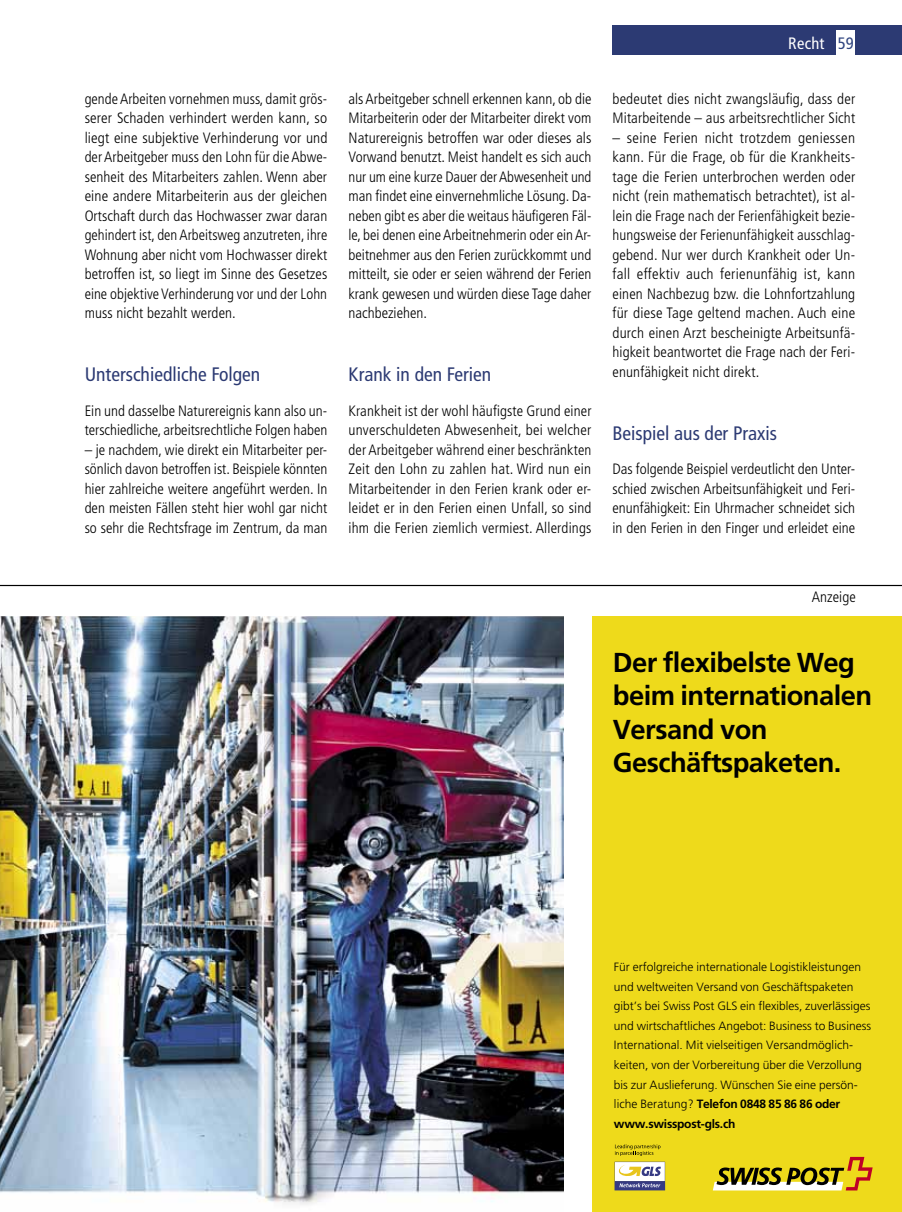
<style>
.page{position:relative;width:902px;height:1212px;background:#fff}
.page>*{position:absolute;margin:0;border:0;box-sizing:border-box;transform-origin:0 0}
.t1{font:700 27.3px/33.5px "Frutiger";letter-spacing:-.02em;color:#000}
.t2{font:condensed 19.5px "Frutiger LT Std";color:#2c3a73}
.t3{font:condensed 16.5px "Frutiger LT Std";letter-spacing:.015em;color:#fff}
.t4{font:300 condensed 15px/19.5px "Frutiger LT Std";color:#000;text-align:justify}
.t5{font:300 12px/19.5px "Frutiger";color:#000}
.s1{color:#304580}
.s2{font-weight:700}
</style>
<div class="page">
<div style="left:612px;top:26px;width:289px;height:29px;background:#2c3a73"></div>
<div style="left:836px;top:31px;width:19px;height:27px;background:#fff"></div>
<div style="left:591px;top:616px;width:310px;height:596px;background:#eeda1b"></div>
<svg style="left:713px;top:1157px;width:159px;height:33px"></svg>
<svg style="left:614px;top:1162px;width:51px;height:28px"></svg>
<svg style="left:614px;top:1144px;width:46px;height:12px"></svg>
<img style="left:0;top:616px;width:563px;height:589px">
<hr style="left:0;top:585px;width:901px;height:1px;background:#000">
<p class="t4" style="left:85px;top:89px;width:244px">gende Arbeiten vornehmen muss, damit grös&shy;serer Schaden verhindert werden kann, so liegt eine subjektive Verhinderung vor und der Arbeitgeber muss den Lohn für die Abwe&shy;senheit des Mitarbeiters zahlen. Wenn aber eine andere Mitarbeiterin aus der gleichen Ortschaft durch das Hochwasser zwar daran gehindert ist, den Arbeitsweg anzutreten, ihre Wohnung aber nicht vom Hochwasser direkt betroffen ist, so liegt im Sinne des Gesetzes eine objektive Verhinderung vor und der Lohn muss nicht bezahlt werden.</p>
<h2 class="t2" style="left:85px;top:363px;width:177px">Unterschiedliche Folgen</h2>
<p class="t4" style="left:85px;top:401px;width:244px">Ein und dasselbe Naturereignis kann also un&shy;terschiedliche, arbeitsrechtliche Folgen haben</p>
<p class="t4" style="left:85px;top:440px;width:244px">– je nachdem, wie direkt ein Mitarbeiter per&shy;sönlich davon betroffen ist. Beispiele könnten hier zahlreiche weitere angeführt werden. In den meisten Fällen steht hier wohl gar nicht so sehr die Rechtsfrage im Zentrum, da man</p>
<p class="t4" style="left:348px;top:89px;width:244px">als Arbeitgeber schnell erkennen kann, ob die Mitarbeiterin oder der Mitarbeiter direkt vom Naturereignis betroffen war oder dieses als Vorwand benutzt. Meist handelt es sich auch nur um eine kurze Dauer der Abwesenheit und man findet eine einvernehmliche Lösung. Da&shy;neben gibt es aber die weitaus häufigeren Fäl&shy;le, bei denen eine Arbeitnehmerin oder ein Ar&shy;beitnehmer aus den Ferien zurückkommt und mitteilt, sie oder er seien während der Ferien krank gewesen und würden diese Tage daher nachbeziehen.</p>
<h2 class="t2" style="left:348px;top:363px;width:144px">Krank in den Ferien</h2>
<p class="t4" style="left:348px;top:401px;width:244px">Krankheit ist der wohl häufigste Grund einer unverschuldeten Abwesenheit, bei welcher der Arbeitgeber während einer beschränkten Zeit den Lohn zu zahlen hat. Wird nun ein Mitarbeitender in den Ferien krank oder er&shy;leidet er in den Ferien einen Unfall, so sind ihm die Ferien ziemlich vermiest. Allerdings</p>
<p class="t3" style="left:788px;top:33px;width:67px">Recht <span class="s1">59</span></p>
<p class="t4" style="left:612px;top:89px;width:244px">bedeutet dies nicht zwangsläufig, dass der<br>Mitarbeitende – aus arbeitsrechtlicher Sicht</p>
<p class="t4" style="left:612px;top:128px;width:244px">– seine Ferien nicht trotzdem geniessen kann. Für die Frage, ob für die Krankheits&shy;tage die Ferien unterbrochen werden oder nicht (rein mathematisch betrachtet), ist al&shy;lein die Frage nach der Ferienfähigkeit bezie&shy;hungsweise der Ferienunfähigkeit ausschlag&shy;gebend. Nur wer durch Krankheit oder Un&shy;fall effektiv auch ferienunfähig ist, kann einen Nachbezug bzw. die Lohnfortzahlung für diese Tage geltend machen. Auch eine durch einen Arzt bescheinigte Arbeitsunfä&shy;higkeit beantwortet die Frage nach der Feri&shy;enunfähigkeit nicht direkt.</p>
<h2 class="t2" style="left:612px;top:422px;width:166px">Beispiel aus der Praxis</h2>
<p class="t4" style="left:612px;top:460px;width:244px">Das folgende Beispiel verdeutlicht den Unter&shy;schied zwischen Arbeitsunfähigkeit und Feri&shy;enunfähigkeit: Ein Uhrmacher schneidet sich in den Ferien in den Finger und erleidet eine</p>
<p class="t4" style="left:811px;top:587px;width:45px">Anzeige</p>
<h1 class="t1" style="left:613px;top:645px;width:261px">Der flexibelste Weg beim internationalen<br>Versand von<br>Geschäftspaketen.</h1>
<p class="t5" style="left:614px;top:957px;width:258px">Für erfolgreiche internationale Logistikleistungen und weltweiten Versand von Geschäftspaketen gibt’s bei Swiss Post GLS ein flexibles, zuverlässiges und wirtschaftliches Angebot: Business to Business International. Mit vielseitigen Versandmöglich&shy;keiten, von der Vorbereitung über die Verzollung bis zur Auslieferung. Wünschen Sie eine persön&shy;liche Beratung? <span class="s2">Telefon 0848 85 86 86 oder www.swisspost-gls.ch</span></p>
</div>
